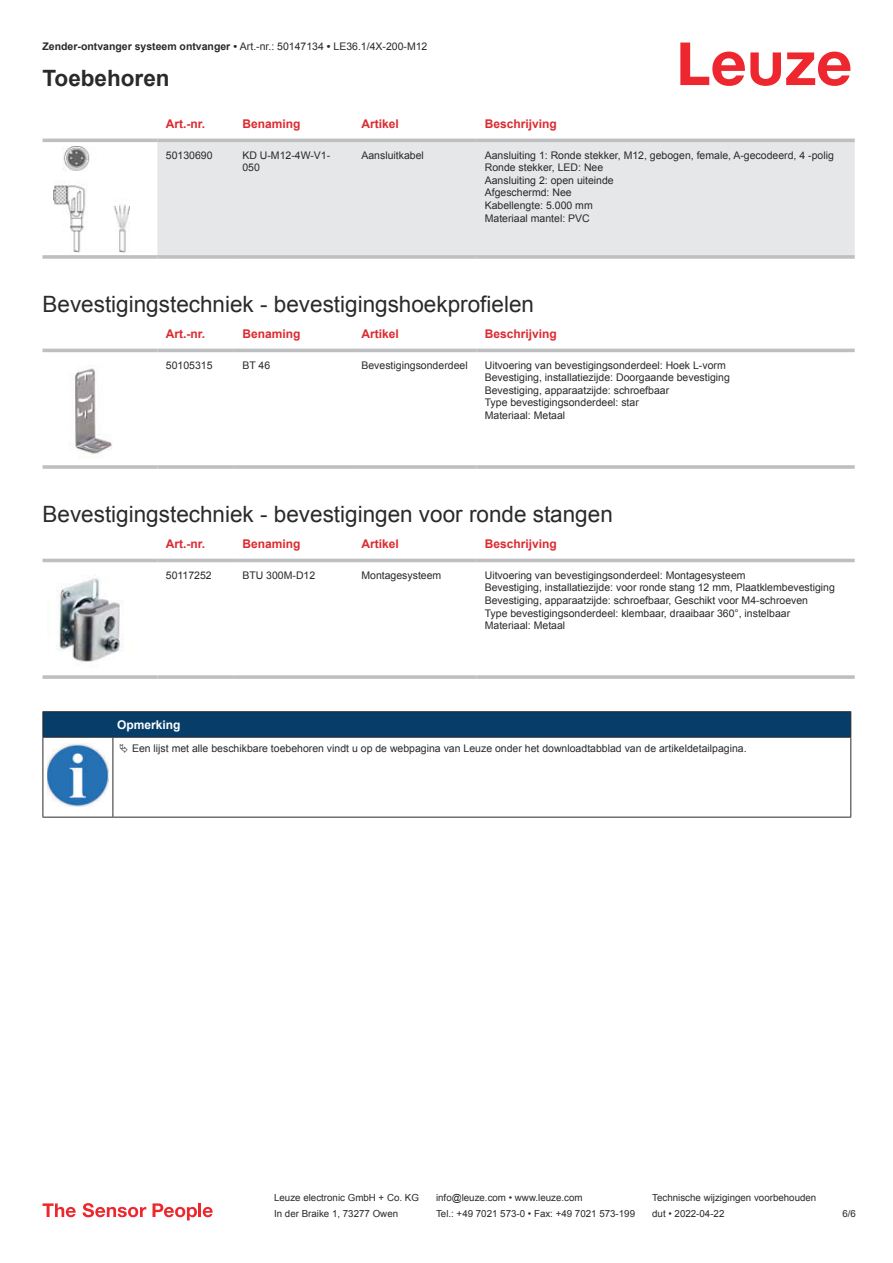
<style>
.page{position:relative;width:893px;height:1263px;background:#fff}
.page>*{position:absolute;margin:0;border:0;box-sizing:border-box;transform-origin:0 0}
.t1{font:22.5px "Arial";color:#2b292a}
.t2{font:700 22.5px "Arial";color:#2b292a}
.t3{font:700 12px "Arial";color:#db2a30}
.t4{font:700 12px "Arial";color:#fff}
.t5{font:10.5px/12.6px "Arial";color:#2b292a}
.t6{font:700 10.5px "Arial";color:#2b292a}
.t7{font:9.75px "Arial";color:#2b292a}
.s1{font-weight:400}
</style>
<div class="page">
<svg style="left:680px;top:43px;width:170px;height:43px"></svg>
<svg style="left:43px;top:138px;width:812px;height:114px"></svg>
<div style="left:157px;top:142px;width:698px;height:113px;background:#e6e7e9"></div>
<hr style="left:43px;top:139px;width:114px;height:3px;background:#bdbfc1">
<hr style="left:157px;top:139px;width:77px;height:3px;background:#bdbfc1">
<hr style="left:234px;top:139px;width:119px;height:3px;background:#bdbfc1">
<hr style="left:353px;top:139px;width:123px;height:3px;background:#bdbfc1">
<hr style="left:476px;top:139px;width:379px;height:3px;background:#bdbfc1">
<svg style="left:43px;top:255px;width:114px;height:4px"></svg>
<hr style="left:157px;top:255px;width:77px;height:4px;background:#bdbfc1">
<svg style="left:234px;top:255px;width:119px;height:4px"></svg>
<svg style="left:353px;top:255px;width:123px;height:4px"></svg>
<hr style="left:476px;top:255px;width:379px;height:4px;background:#bdbfc1">
<img style="left:54px;top:146px;width:75px;height:107px">
<svg style="left:43px;top:348px;width:812px;height:5px;fill:#efeff0"></svg>
<hr style="left:43px;top:349px;width:114px;height:3px;background:#bdbfc1">
<hr style="left:157px;top:349px;width:77px;height:3px;background:#bdbfc1">
<hr style="left:234px;top:349px;width:119px;height:3px;background:#bdbfc1">
<hr style="left:353px;top:349px;width:123px;height:3px;background:#bdbfc1">
<hr style="left:476px;top:349px;width:379px;height:3px;background:#bdbfc1">
<hr style="left:43px;top:465px;width:114px;height:4px;background:#c3c5c7">
<svg style="left:157px;top:465px;width:77px;height:4px"></svg>
<hr style="left:234px;top:465px;width:119px;height:4px;background:#c4c6c7">
<hr style="left:353px;top:465px;width:123px;height:4px;background:#c3c5c7">
<svg style="left:476px;top:465px;width:379px;height:4px;background:#c3c5c7"></svg>
<img style="left:74px;top:368px;width:38px;height:90px">
<div style="left:43px;top:558px;width:812px;height:5px;background:#edeeee"></div>
<hr style="left:43px;top:559px;width:114px;height:3px;background:#bdbfc1">
<hr style="left:157px;top:559px;width:77px;height:3px;background:#bdbfc1">
<hr style="left:234px;top:559px;width:119px;height:3px;background:#bdbfc1">
<hr style="left:353px;top:559px;width:123px;height:3px;background:#bdbfc1">
<hr style="left:476px;top:559px;width:379px;height:3px;background:#bdbfc1">
<svg style="left:43px;top:675px;width:114px;height:4px"></svg>
<hr style="left:157px;top:675px;width:77px;height:4px;background:#c5c7c9">
<svg style="left:234px;top:675px;width:119px;height:4px"></svg>
<svg style="left:353px;top:675px;width:123px;height:4px"></svg>
<hr style="left:476px;top:675px;width:379px;height:4px;background:#c5c7c9">
<img style="left:57px;top:578px;width:65px;height:84px">
<svg style="left:44px;top:738px;width:806px;height:79px"></svg>
<hr style="left:43px;top:711px;width:70px;height:1px;background:#2b292a">
<hr style="left:43px;top:737px;width:70px;height:1px;background:#2b292a">
<hr style="left:113px;top:711px;width:738px;height:1px;background:#2b292a">
<svg style="left:43px;top:712px;width:808px;height:25px;background:#063c67"></svg>
<hr style="left:113px;top:737px;width:738px;height:1px;background:#2b292a">
<hr style="left:43px;top:738px;width:1px;height:75px;background:#2b292a">
<hr style="left:113px;top:738px;width:1px;height:75px;background:#2b292a">
<hr style="left:850px;top:738px;width:1px;height:75px;background:#2b292a">
<hr style="left:43px;top:817px;width:70px;height:1px;background:#2b292a">
<hr style="left:113px;top:817px;width:738px;height:1px;background:#2b292a">
<img style="left:47px;top:744px;width:61px;height:62px">
<div style="left:115px;top:738px;width:734px;height:20px;background:#fff"></div>
<svg style="left:43px;top:1203px;width:33px;height:14px"></svg>
<svg style="left:83px;top:1203px;width:63px;height:14px"></svg>
<svg style="left:153px;top:1203px;width:44px;height:17px"></svg>
<hr style="left:198px;top:1203px;width:3px;height:14px;background:#ed272d">
<svg style="left:203px;top:1207px;width:10px;height:10px"></svg>
<p class="t6" style="left:43px;top:43px;width:386px">Zender-ontvanger systeem ontvanger • <span class="s1">Art.-nr.: 50147134</span> • <span class="s1">LE36.1/4X-200-M12</span></p>
<h1 class="t2" style="left:43px;top:70px;width:129px">Toebehoren</h1>
<p class="t3" style="left:166px;top:119px;width:41px">Art.-nr.</p>
<p class="t3" style="left:242px;top:119px;width:60px">Benaming</p>
<p class="t3" style="left:361px;top:119px;width:39px">Artikel</p>
<p class="t3" style="left:485px;top:119px;width:74px">Beschrijving</p>
<p class="t5" style="left:166px;top:150px;width:48px">50130690</p>
<p class="t5" style="left:242px;top:150px;width:89px">KD U-M12-4W-V1-<br>050</p>
<p class="t5" style="left:361px;top:150px;width:64px">Aansluitkabel</p>
<p class="t5" style="left:485px;top:150px;width:351px">Aansluiting 1: Ronde stekker, M12, gebogen, female, A-gecodeerd, 4 -polig<br>Ronde stekker, LED: Nee<br>Aansluiting 2: open uiteinde<br>Afgeschermd: Nee<br>Kabellengte: 5.000 mm<br>Materiaal mantel: PVC</p>
<h1 class="t1" style="left:43px;top:295px;width:493px">Bevestigingstechniek - bevestigingshoekprofielen</h1>
<p class="t3" style="left:166px;top:329px;width:41px">Art.-nr.</p>
<p class="t3" style="left:242px;top:329px;width:60px">Benaming</p>
<p class="t3" style="left:361px;top:329px;width:39px">Artikel</p>
<p class="t3" style="left:485px;top:329px;width:74px">Beschrijving</p>
<p class="t5" style="left:166px;top:360px;width:48px">50105315</p>
<p class="t5" style="left:242px;top:360px;width:29px">BT 46</p>
<p class="t5" style="left:361px;top:360px;width:108px">Bevestigingsonderdeel</p>
<p class="t5" style="left:485px;top:360px;width:247px">Uitvoering van bevestigingsonderdeel: Hoek L-vorm Bevestiging, installatiezijde: Doorgaande bevestiging Bevestiging, apparaatzijde: schroefbaar<br>Type bevestigingsonderdeel: star<br>Materiaal: Metaal</p>
<h1 class="t1" style="left:43px;top:505px;width:572px">Bevestigingstechniek - bevestigingen voor ronde stangen</h1>
<p class="t3" style="left:166px;top:539px;width:41px">Art.-nr.</p>
<p class="t3" style="left:242px;top:539px;width:60px">Benaming</p>
<p class="t3" style="left:361px;top:539px;width:39px">Artikel</p>
<p class="t3" style="left:485px;top:539px;width:74px">Beschrijving</p>
<p class="t5" style="left:166px;top:570px;width:47px">50117252</p>
<p class="t5" style="left:242px;top:570px;width:74px">BTU 300M-D12</p>
<p class="t5" style="left:361px;top:570px;width:81px">Montagesysteem</p>
<p class="t5" style="left:485px;top:570px;width:352px">Uitvoering van bevestigingsonderdeel: Montagesysteem<br>Bevestiging, installatiezijde: voor ronde stang 12 mm, Plaatklembevestiging Bevestiging, apparaatzijde: schroefbaar, Geschikt voor M4-schroeven<br>Type bevestigingsonderdeel: klembaar, draaibaar 360°, instelbaar Materiaal: Metaal</p>
<p class="t4" style="left:117px;top:720px;width:65px">Opmerking</p>
<p class="t5" style="left:132px;top:743px;width:616px">Een lijst met alle beschikbare toebehoren vindt u op de webpagina van Leuze onder het downloadtabblad van de artikeldetailpagina.</p>
<p class="t7" style="left:274px;top:1194px;width:146px">Leuze electronic GmbH + Co. KG</p>
<p class="t7" style="left:436px;top:1194px;width:148px">info@leuze.com • www.leuze.com</p>
<p class="t7" style="left:652px;top:1194px;width:166px">Technische wijzigingen voorbehouden</p>
<p class="t7" style="left:274px;top:1210px;width:126px">In der Braike 1, 73277 Owen</p>
<p class="t7" style="left:436px;top:1210px;width:201px">Tel.: +49 7021 573-0 • Fax: +49 7021 573-199</p>
<p class="t7" style="left:652px;top:1210px;width:74px">dut • 2022-04-22</p>
<p class="t7" style="left:842px;top:1210px;width:15px">6 /6</p>
</div>
